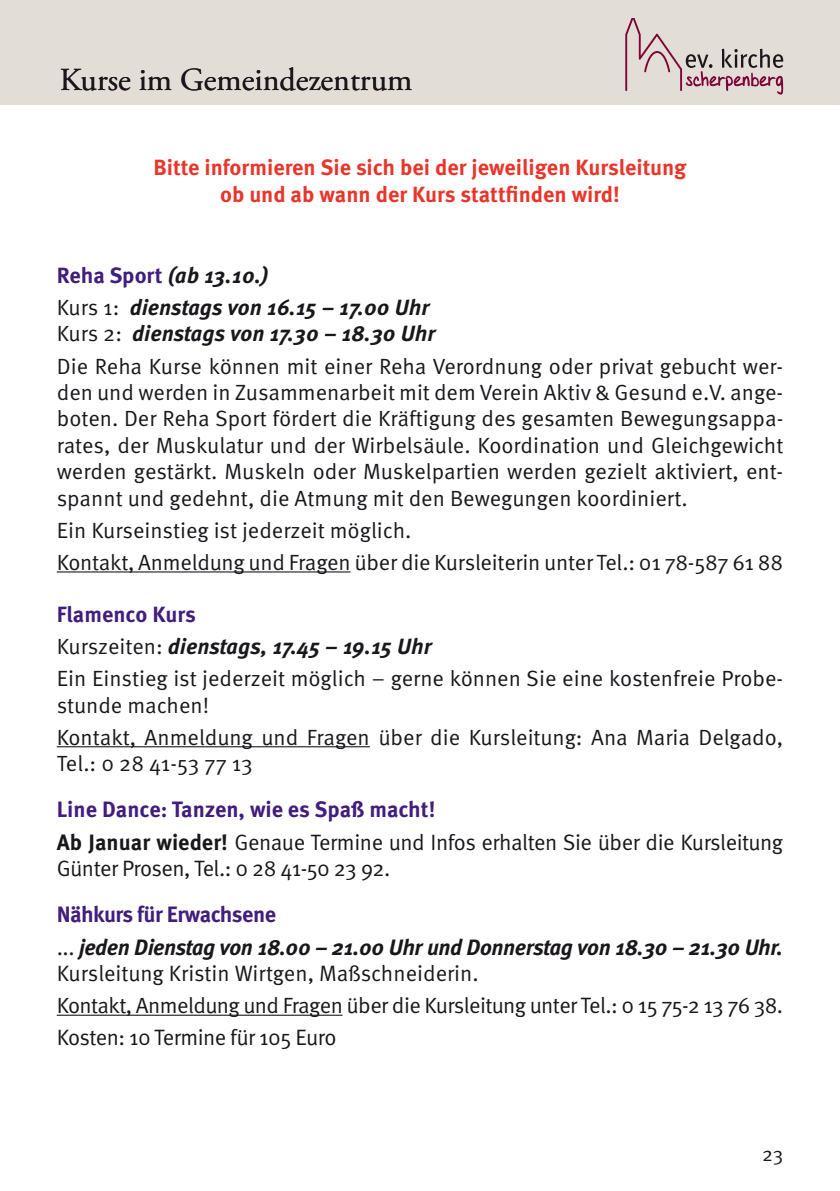
<style>
.page{position:relative;width:840px;height:1191px;background:#fff}
.page>*{position:absolute;margin:0;border:0;box-sizing:border-box;transform-origin:0 0}
.t1{font:32px "Adobe Garamond Pro";color:#1a171c}
.t2{font:22.2px/32px "Meta Pro";letter-spacing:-.02em;color:#1a171c}
.t3{font:italic 700 22.2px/32px "Meta Pro";letter-spacing:-.02em;color:#1a171c}
.t4{font:22.2px "Meta Pro";color:#1a171c}
.t5{font:22px/32px "Meta Pro";letter-spacing:-.005em;color:#1a171c}
.t6{font:700 22px/26.4px "Meta Pro";color:#e9362b;text-align:center}
.t7{font:22px "Meta Pro";letter-spacing:-.025em;color:#1a171c}
.t8{font:italic 700 22px/32px "Meta Pro";color:#1a171c}
.t9{font:20px "Meta Pro";color:#1a171c}
.s1{font-style:normal;color:#411e7c}
.s2{font-weight:400;font-style:normal}
.s3{font-weight:700;font-style:italic}
.s4{font-weight:700;color:#411e7c}
.s5{font-weight:700}
.s6{font-size:22.2px}
</style>
<div class="page">
<div style="left:0;top:0;width:839px;height:104px;background:#e2ddd6"></div>
<svg style="left:625px;top:18px;width:157px;height:77px"></svg>
<hr style="left:57px;top:571px;width:293px;height:1px;background:#1a171c">
<hr style="left:57px;top:746px;width:312px;height:1px;background:#1a171c">
<hr style="left:57px;top:1014px;width:285px;height:1px;background:#1a171c">
<h1 class="t1" style="left:60px;top:60px;width:354px">Kurse im Gemeindezentrum</h1>
<p class="t6" style="left:153px;top:155px;width:534px">Bitte informieren Sie sich bei der jeweiligen Kursleitung ob und ab wann der Kurs stattfinden wird!</p>
<p class="t8" style="left:57px;top:260px;width:374px"><span class="s1">Reha Sport</span> (ab 13.10.)<br><span class="s2">Kurs 1:</span> dienstags von 16.15 – 17.00 Uhr</p>
<p class="t5" style="left:57px;top:318px;width:727px">Kurs 2: <span class="s3">dienstags von 17.30 – 18.30 Uhr<br></span>Die Reha Kurse können mit einer Reha Verordnung oder privat gebucht wer-</p>
<p class="t5" style="left:57px;top:380px;width:727px;line-height:26.4px;text-align:justify">den und werden in Zusammenarbeit mit dem Verein Aktiv &amp; Gesund e.V. ange&shy;boten. Der Reha Sport fördert die Kräftigung des gesamten Bewegungsappa&shy;rates, der Muskulatur und der Wirbelsäule. Koordination und Gleichgewicht werden gestärkt. Muskeln oder Muskelpartien werden gezielt aktiviert, ent&shy;spannt und gedehnt, die Atmung mit den Bewegungen koordiniert.</p>
<p class="t5" style="left:57px;top:515px;width:727px">Ein Kurseinstieg ist jederzeit möglich.<br>Kontakt, Anmeldung und Fragen über die Kursleiterin unter Tel.: 01 78-587 61 88</p>
<p class="t5" style="left:57px;top:599px;width:727px"><span class="s4">Flamenco Kurs<br></span>Kurszeiten: <span class="s3">dienstags, 17.45 – 19.15 Uhr<br></span>Ein Einstieg ist jederzeit möglich – gerne können Sie eine kostenfreie Probe-</p>
<p class="t5" style="left:57px;top:689px;width:727px">stunde machen!<br>Kontakt, Anmeldung und Fragen über die Kursleitung: Ana Maria Delgado,</p>
<p class="t5" style="left:57px;top:748px;width:197px">Tel.: 0 28 41-53 77 13</p>
<p class="t2" style="left:57px;top:794px;width:727px"><span class="s4">Line Dance: Tanzen, wie es Spaß macht!<br></span><span class="s5">Ab Januar wieder!</span> Genaue Termine und Infos erhalten Sie über die Kursleitung</p>
<p class="t2" style="left:57px;top:853px;width:335px">Günter Prosen, Tel.: 0 28 41-50 23 92.</p>
<p class="t3" style="left:57px;top:899px;width:727px"><span class="s1">Nähkurs für Erwachsene<br></span><span class="s2">...</span> jeden Dienstag von 18.00 – 21.00 Uhr und Donnerstag von 18.30 – 21.30 Uhr.</p>
<p class="t4" style="left:57px;top:959px;width:423px">Kursleitung Kristin Wirtgen, Maßschneiderin.</p>
<p class="t7" style="left:57px;top:991px;width:727px">Kontakt, Anmeldung und Fragen über die Kursleitung <span class="s6">unter Tel.: 0 15 75-2 13 76 38.</span></p>
<p class="t2" style="left:57px;top:1022px;width:281px">Kosten: 10 Termine für 105 Euro</p>
<p class="t9" style="left:761px;top:1141px;width:23px">23</p>
</div>
